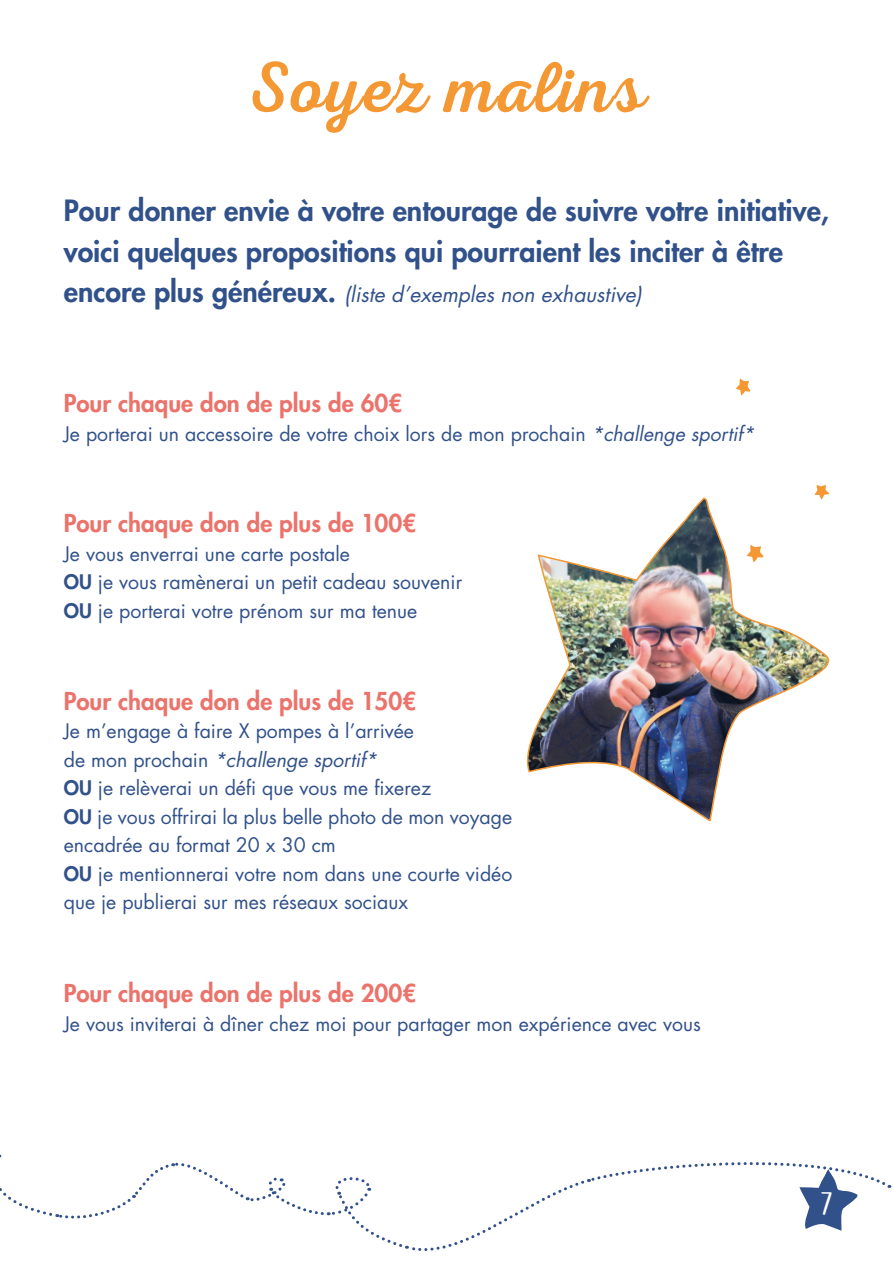
<style>
.page{position:relative;width:893px;height:1263px;background:#fff}
.page>*{position:absolute;margin:0;border:0;box-sizing:border-box;transform-origin:0 0}
.t1{font:72px "Nexa Rust Script R 00";letter-spacing:.02em;color:#f49834}
.t2{font:31.05px "Malam";color:#fff;scale:1.31 1}
.t3{font:800 28.5px/40.5px "Futura Std";color:#31518a}
.t4{font:800 24px "Futura Std";color:#eb736b}
.t5{font:italic 21px "Futura Std";color:#31518a}
.t6{font:19.5px/28.5px "Futura Std";color:#31518a}
.t7{font:italic 19.5px "Futura Std";color:#31518a}
.s1{font-weight:800;font-style:normal;font-size:28.5px}
.s2{font-style:italic}
.s3{font-weight:800}
.s4{font-style:normal}
</style>
<div class="page">
<img style="left:527px;top:497px;width:303px;height:325px">
<svg style="left:736px;top:378px;width:14px;height:18px"></svg>
<svg style="left:746px;top:545px;width:18px;height:17px"></svg>
<svg style="left:814px;top:485px;width:15px;height:15px"></svg>
<svg style="left:0;top:1154px;width:892px;height:97px"></svg>
<p class="t1" style="left:248px;top:45px;width:398px">Soyez malins</p>
<p class="t3" style="left:64px;top:191px;width:767px">Pour donner envie à votre entourage de suivre votre initiative, voici quelques propositions qui pourraient les inciter à être</p>
<p class="t5" style="left:64px;top:281px;width:584px"><span class="s1">e n c o re p l u s g é n é re ux.</span> (liste d’exemples non exhaustive)</p>
<p class="t4" style="left:64px;top:388px;width:340px">Pour chaque don de plus de 60€</p>
<p class="t6" style="left:64px;top:420px;width:697px">Je porterai un accessoire de votre choix lors de mon prochain <span class="s2">*challenge sportif*</span></p>
<p class="t4" style="left:64px;top:508px;width:354px">Pour chaque don de plus de 100€</p>
<p class="t6" style="left:64px;top:539px;width:288px">Je vous enverrai une carte postale</p>
<p class="t6" style="left:64px;top:568px;width:400px"><span class="s3">OU</span> je vous ramènerai un petit cadeau souvenir</p>
<p class="t6" style="left:64px;top:596px;width:355px"><span class="s3">OU</span> je porterai votre prénom sur ma tenue</p>
<p class="t4" style="left:64px;top:685px;width:354px">Pour chaque don de plus de 150€</p>
<p class="t6" style="left:64px;top:717px;width:352px">Je m’engage à faire X pompes à l’arrivée</p>
<p class="t7" style="left:64px;top:747px;width:319px"><span class="s4">d e m o n p ro c h a i n</span> *challenge sportif*</p>
<p class="t6" style="left:64px;top:774px;width:369px"><span class="s3">OU</span> je relèverai un défi que vous me fixerez</p>
<p class="t6" style="left:64px;top:802px;width:450px"><span class="s3">OU</span> je vous offrirai la plus belle photo de mon voyage</p>
<p class="t6" style="left:64px;top:831px;width:274px">encadrée au format 20 x 30 cm</p>
<p class="t6" style="left:64px;top:859px;width:450px"><span class="s3">OU</span> je mentionnerai votre nom dans une courte vidéo que je publierai sur mes réseaux sociaux</p>
<p class="t4" style="left:64px;top:978px;width:354px">Pour chaque don de plus de 200€</p>
<p class="t6" style="left:64px;top:1009px;width:639px">Je vous inviterai à dîner chez moi pour partager mon expérience avec vous</p>
<p class="t2" style="left:821px;top:1192px;width:11px">7</p>
</div>
